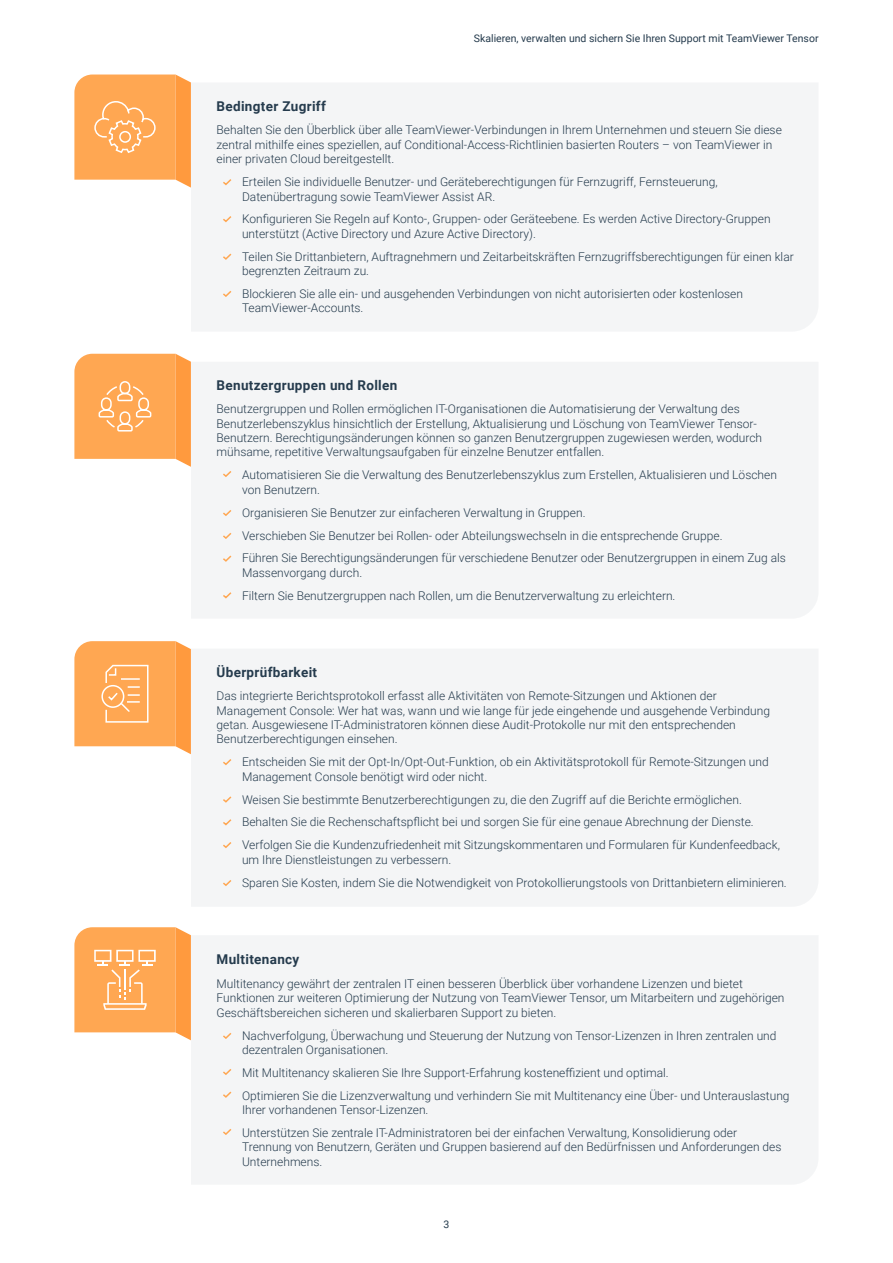
<style>
.page{position:relative;width:893px;height:1263px;background:#fff}
.page>*{position:absolute;margin:0;border:0;box-sizing:border-box;transform-origin:0 0}
.t1{font:700 13.5px "Roboto";letter-spacing:.025em;color:#253b4d}
.t2{font:300 12px/14.4px "Roboto";color:#253b4d}
.t3{font:10.5px "Roboto";color:#253b4d}
</style>
<div class="page">
<div style="left:191px;top:936px;width:627px;height:248px;background:#f4f5f6"></div>
<div style="left:191px;top:362px;width:627px;height:256px;background:#f4f5f6"></div>
<div style="left:191px;top:649px;width:627px;height:257px;background:#f4f5f6"></div>
<div style="left:191px;top:83px;width:627px;height:248px;background:#f4f5f6"></div>
<svg style="left:221px;top:177px;width:12px;height:9px"></svg>
<svg style="left:221px;top:214px;width:12px;height:9px"></svg>
<svg style="left:221px;top:252px;width:12px;height:9px"></svg>
<svg style="left:221px;top:289px;width:12px;height:9px"></svg>
<svg style="left:221px;top:469px;width:12px;height:9px"></svg>
<svg style="left:221px;top:508px;width:12px;height:9px"></svg>
<svg style="left:221px;top:531px;width:12px;height:9px"></svg>
<svg style="left:221px;top:554px;width:12px;height:9px"></svg>
<svg style="left:221px;top:591px;width:12px;height:8px"></svg>
<svg style="left:221px;top:757px;width:12px;height:9px"></svg>
<svg style="left:221px;top:795px;width:12px;height:9px"></svg>
<svg style="left:221px;top:818px;width:12px;height:8px"></svg>
<svg style="left:221px;top:840px;width:12px;height:9px"></svg>
<svg style="left:221px;top:878px;width:12px;height:9px"></svg>
<svg style="left:221px;top:1031px;width:12px;height:9px"></svg>
<svg style="left:221px;top:1067px;width:12px;height:9px"></svg>
<svg style="left:221px;top:1090px;width:12px;height:9px"></svg>
<svg style="left:221px;top:1127px;width:12px;height:9px"></svg>
<svg style="left:74px;top:75px;width:117px;height:113px;background:#ffb064"></svg>
<svg style="left:74px;top:354px;width:117px;height:113px;background:#ffb064"></svg>
<svg style="left:74px;top:641px;width:117px;height:113px;background:#ffaf63"></svg>
<svg style="left:74px;top:927px;width:117px;height:113px;background:#ffb167"></svg>
<p class="t3" style="left:474px;top:31px;width:346px">Skalieren, verwalten und sichern Sie Ihren Support mit TeamViewer Tensor</p>
<p class="t1" style="left:217px;top:97px;width:111px">Bedingter Zugriff</p>
<p class="t2" style="left:217px;top:122px;width:567px">Behalten Sie den Überblick über alle TeamViewer-Verbindungen in Ihrem Unternehmen und steuern Sie diese zentral mithilfe eines speziellen, auf Conditional-Access-Richtlinien basierten Routers – von TeamViewer in einer privaten Cloud bereitgestellt.</p>
<p class="t2" style="left:242px;top:174px;width:477px">Erteilen Sie individuelle Benutzer- und Geräteberechtigungen für Fernzugriff, Fernsteuerung,<br>Datenübertragung sowie TeamViewer Assist AR.</p>
<p class="t2" style="left:242px;top:212px;width:530px">Konfigurieren Sie Regeln auf Konto-, Gruppen- oder Geräteebene. Es werden Active Directory-Gruppen unterstützt (Active Directory und Azure Active Directory).</p>
<p class="t2" style="left:242px;top:249px;width:553px">Teilen Sie Drittanbietern, Auftragnehmern und Zeitarbeitskräften Fernzugriffsberechtigungen für einen klar begrenzten Zeitraum zu.</p>
<p class="t2" style="left:242px;top:286px;width:502px">Blockieren Sie alle ein- und ausgehenden Verbindungen von nicht autorisierten oder kostenlosen<br>TeamViewer-Accounts.</p>
<p class="t1" style="left:217px;top:375px;width:182px">Benutzergruppen und Rollen</p>
<p class="t2" style="left:217px;top:401px;width:547px">Benutzergruppen und Rollen ermöglichen IT-Organisationen die Automatisierung der Verwaltung des Benutzerlebenszyklus hinsichtlich der Erstellung, Aktualisierung und Löschung von TeamViewer Tensor-Benutzern. Berechtigungsänderungen können so ganzen Benutzergruppen zugewiesen werden, wodurch mühsame, repetitive Verwaltungsaufgaben für einzelne Benutzer entfallen.</p>
<p class="t2" style="left:242px;top:467px;width:536px">Automatisieren Sie die Verwaltung des Benutzerlebenszyklus zum Erstellen, Aktualisieren und Löschen von Benutzern.</p>
<p class="t2" style="left:242px;top:500px;width:545px;line-height:23px">Organisieren Sie Benutzer zur einfacheren Verwaltung in Gruppen.<br>Verschieben Sie Benutzer bei Rollen- oder Abteilungswechseln in die entsprechende Gruppe.<br>Führen Sie Berechtigungsänderungen für verschiedene Benutzer oder Benutzergruppen in einem Zug als</p>
<p class="t2" style="left:242px;top:561px;width:435px;line-height:23px">Massenvorgang durch.<br>Filtern Sie Benutzergruppen nach Rollen, um die Benutzerverwaltung zu erleichtern.</p>
<p class="t1" style="left:217px;top:662px;width:102px">Überprüfbarkeit</p>
<p class="t2" style="left:217px;top:688px;width:555px">Das integrierte Berichtsprotokoll erfasst alle Aktivitäten von Remote-Sitzungen und Aktionen der Management Console: Wer hat was, wann und wie lange für jede eingehende und ausgehende Verbindung getan. Ausgewiesene IT-Administratoren können diese Audit-Protokolle nur mit den entsprechenden Benutzerberechtigungen einsehen.</p>
<p class="t2" style="left:242px;top:754px;width:528px">Entscheiden Sie mit der Opt-In/Opt-Out-Funktion, ob ein Aktivitätsprotokoll für Remote-Sitzungen und<br>Management Console benötigt wird oder nicht.</p>
<p class="t2" style="left:242px;top:787px;width:539px;line-height:23px">Weisen Sie bestimmte Benutzerberechtigungen zu, die den Zugriff auf die Berichte ermöglichen.<br>Behalten Sie die Rechenschaftspflicht bei und sorgen Sie für eine genaue Abrechnung der Dienste.<br>Verfolgen Sie die Kundenzufriedenheit mit Sitzungskommentaren und Formularen für Kundenfeedback,</p>
<p class="t2" style="left:242px;top:847px;width:546px;line-height:23px">um Ihre Dienstleistungen zu verbessern.<br>Sparen Sie Kosten, indem Sie die Notwendigkeit von Protokollierungstools von Drittanbietern eliminieren.</p>
<p class="t1" style="left:217px;top:950px;width:84px">Multitenancy</p>
<p class="t2" style="left:217px;top:976px;width:569px">Multitenancy gewährt der zentralen IT einen besseren Überblick über vorhandene Lizenzen und bietet<br>Funktionen zur weiteren Optimierung der Nutzung von TeamViewer Tensor, um Mitarbeitern und zugehörigen<br>Geschäftsbereichen sicheren und skalierbaren Support zu bieten.</p>
<p class="t2" style="left:242px;top:1027px;width:536px">Nachverfolgung, Überwachung und Steuerung der Nutzung von Tensor-Lizenzen in Ihren zentralen und dezentralen Organisationen.</p>
<p class="t2" style="left:242px;top:1061px;width:549px;line-height:23px">Mit Multitenancy skalieren Sie Ihre Support-Erfahrung kosteneffizient und optimal.<br>Optimieren Sie die Lizenzverwaltung und verhindern Sie mit Multitenancy eine Über- und Unterauslastung</p>
<p class="t2" style="left:242px;top:1098px;width:497px;line-height:23px">Ihrer vorhandenen Tensor-Lizenzen.<br>Unterstützen Sie zentrale IT-Administratoren bei der einfachen Verwaltung, Konsolidierung oder</p>
<p class="t2" style="left:242px;top:1139px;width:541px">Trennung von Benutzern, Geräten und Gruppen basierend auf den Bedürfnissen und Anforderungen des<br>Unternehmens.</p>
<p class="t3" style="left:444px;top:1217px;width:7px">3</p>
</div>
